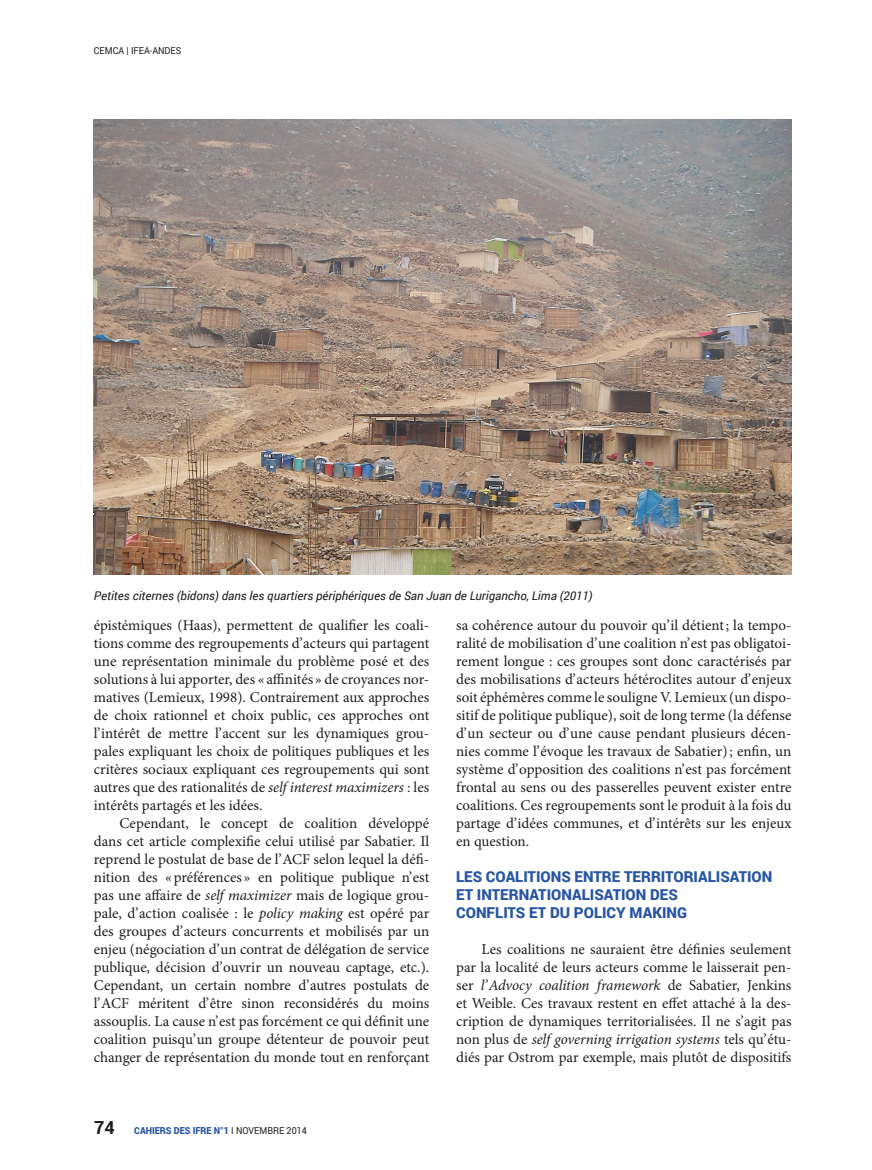
<style>
.page{position:relative;width:872px;height:1170px;background:#fff}
.page>*{position:absolute;margin:0;border:0;box-sizing:border-box;transform-origin:0 0}
.Texte_principal{font:15px/18px "Minion Pro";color:#1d1d1b;text-align:justify}
.Intertitre_niveau_2{font:900 15px/18px "Roboto";color:#2855a3}
.legendes{font:italic 12px "Roboto";color:#1d1d1b}
.t1{font:900 9.6px "Roboto";color:#2855a3;scale:.93 1}
.t2{font:9.6px "Roboto";color:#1d1d1b;scale:.93 1}
.s1{font-style:italic}
.s2{font-weight:700;font-size:18px;color:#1d1d1b}
.s3{font-weight:400;color:#1d1d1b}
</style>
<div class="page">
<img style="left:94px;top:119px;width:697px;height:456px">
<p class="t2" style="left:94px;top:44px;width:76px">CEMCA | IFEA-ANDES</p>
<p class="legendes" style="left:94px;top:587px;width:500px">Petites citernes (bidons) dans les quartiers périphériques de San Juan de Lurigancho, Lima (2011)</p>
<p class="Texte_principal" style="left:94px;top:616px;width:337px">épistémiques (Haas), permettent de qualifier les coali&shy;tions comme des regroupements d’acteurs qui partagent une représentation minimale du problème posé et des solutions à lui apporter, des « affinités » de croyances nor&shy;matives (Lemieux, 1998). Contrairement aux approches de choix rationnel et choix public, ces approches ont l’intérêt de mettre l’accent sur les dynamiques grou&shy;pales expliquant les choix de politiques publiques et les critères sociaux expliquant ces regroupements qui sont autres que des rationalités de <span class="s1">self interest maximizers</span> : les intérêts partagés et les idées.</p>
<p class="Texte_principal" style="left:94px;top:814px;width:337px;text-indent:26px">Cependant, le concept de coalition développé dans cet article complexifie celui utilisé par Sabatier. Il reprend le postulat de base de l’ACF selon lequel la défi&shy;nition des «préférences » en politique publique n’est pas une affaire de <span class="s1">self maximizer</span> mais de logique grou&shy;pale, d’action coalisée : le <span class="s1">policy making</span> est opéré par des groupes d’acteurs concurrents et mobilisés par un enjeu (négociation d’un contrat de délégation de service publique, décision d’ouvrir un nouveau captage, etc.).<br>Cependant, un certain nombre d’autres postulats de l’ACF méritent d’être sinon reconsidérés du moins assouplis. La cause n’est pas forcément ce qui définit une coalition puisqu’un groupe détenteur de pouvoir peut changer de représentation du monde tout en renforçant</p>
<p class="t1" style="left:94px;top:1123px;width:230px"><span class="s2">74</span> CAHIERS DES IFRE N°1 <span class="s3">I NOVEMBRE 2014</span></p>
<p class="Texte_principal" style="left:456px;top:616px;width:337px">sa cohérence autour du pouvoir qu’il détient; la tempo&shy;ralité de mobilisation d’une coalition n’est pas obligatoi&shy;rement longue : ces groupes sont donc caractérisés par des mobilisations d’acteurs hétéroclites autour d’enjeux soit éphémères comme le souligne V. Lemieux (un dispo&shy;sitif de politique publique), soit de long terme (la défense d’un secteur ou d’une cause pendant plusieurs décen&shy;nies comme l’évoque les travaux de Sabatier); enfin, un système d’opposition des coalitions n’est pas forcément frontal au sens ou des passerelles peuvent exister entre coalitions. Ces regroupements sont le produit à la fois du partage d’idées communes, et d’intérêts sur les enjeux en question.</p>
<p class="Intertitre_niveau_2" style="left:456px;top:867px;width:318px">LES COALITIONS ENTRE TERRITORIALISATION<br>ET INTERNATIONALISATION DES<br>CONFLITS ET DU POLICY MAKING</p>
<p class="Texte_principal" style="left:456px;top:940px;width:337px;text-indent:26px">Les coalitions ne sauraient être définies seulement par la localité de leurs acteurs comme le laisserait pen&shy;ser <span class="s1">l’ Advocy coalition framework</span> de Sabatier, Jenkins et Weible. Ces travaux restent en effet attaché à la des&shy;cription de dynamiques territorialisées. Il ne s’agit pas non plus de <span class="s1">self governing irrigation systems</span> tels qu’étu&shy;diés par Ostrom par exemple, mais plutôt de dispositifs</p>
</div>
